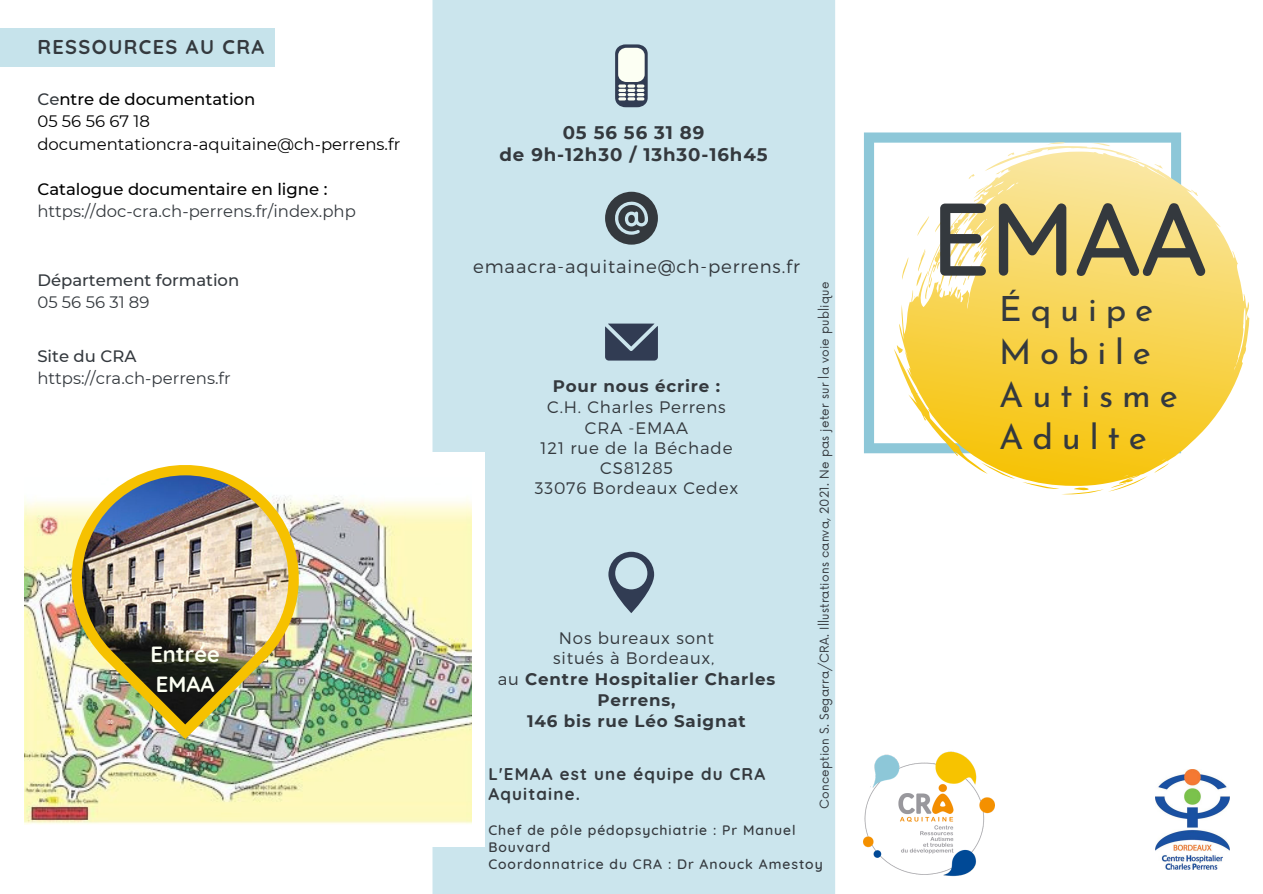
<style>
.page{position:relative;width:1263px;height:894px;background:#fff}
.page>*{position:absolute;margin:0;border:0;box-sizing:border-box;transform-origin:0 0}
.t1{font:500 102.9px "Quicksand";color:#34393e}
.t2{font:34.8px/42.8px "Josefin Sans";letter-spacing:.255em;color:#34393e}
.t3{font:700 21.9px/30.5px "Quicksand";color:#fcfff3}
.t4{font:700 19.95px "Quicksand";letter-spacing:.07em;color:#34393e}
.t5{font:700 18.15px/22.5px "Montserrat";letter-spacing:.05em;color:#34393e;text-align:center}
.t6{font:300 18.15px "Montserrat";letter-spacing:.05em;color:#34393e}
.t7{font:700 16.95px/20.2px "Quicksand";letter-spacing:.07em;color:#34393e}
.t8{font:700 16.65px/20.9px "Montserrat";letter-spacing:.05em;color:#34393e;text-align:center}
.t9{font:300 16.65px/20.2px "Montserrat";letter-spacing:.05em;color:#34393e;text-align:center}
.t10{font:16.5px "Montserrat";color:#34393e}
.t11{font:16.5px/22.5px "Montserrat";color:#000}
.t12{font:500 16.5px "Montserrat";color:#000}
.t13{font:500 16.5px "Montserrat";color:#34393e}
.t14{font:500 13.95px/16.8px "Quicksand";letter-spacing:.07em;color:#34393e}
.t15{font:12px "Now";letter-spacing:.02em;color:#34393e}
.s1{font-weight:500;color:#34393e}
.s2{font-weight:500}
.s3{font-weight:300}
</style>
<div class="page">
<svg style="left:864px;top:132px;width:317px;height:321px"></svg>
<div style="left:432px;top:0;width:403px;height:893px;background:#cbe5ed"></div>
<div style="left:11px;top:452px;width:474px;height:394px;background:#fff"></div>
<img style="left:24px;top:495px;width:448px;height:329px">
<div style="left:615px;top:44px;width:33px;height:63px;background:#313c53;border-radius:10px"></div>
<div style="left:618px;top:48px;width:27px;height:34px;background:#fcfff3;border-radius:8px"></div>
<svg style="left:618px;top:84px;width:26px;height:16px"></svg>
<svg style="left:894px;top:142px;width:356px;height:352px"></svg>
<img style="left:1155px;top:769px;width:74px;height:100px">
<svg style="left:605px;top:192px;width:53px;height:52px;background:#6a777d"></svg>
<svg style="left:605px;top:323px;width:53px;height:37px;background:#48566a"></svg>
<svg style="left:608px;top:551px;width:46px;height:62px;background:#90a4b2"></svg>
<div style="left:0;top:28px;width:274px;height:38px;background:#c6e3eb"></div>
<img style="left:864px;top:751px;width:130px;height:126px">
<img style="left:72px;top:465px;width:227px;height:274px">
<p class="t4" style="left:37px;top:34px;width:228px">RESSOURCES AU CRA</p>
<p class="t11" style="left:37px;top:87px;width:364px"><span class="s1">Ce</span><span class="s2">ntre de documentation<br></span>05 56 56 67 18 documentationcra-aquitaine@ch-perrens.fr</p>
<p class="t12" style="left:37px;top:178px;width:291px">Catalogue documentaire en ligne :</p>
<p class="t10" style="left:37px;top:201px;width:320px">https://doc-cra.ch-perrens.fr/index.php</p>
<h1 class="t1" style="left:932px;top:173px;width:277px">EMAA</h1>
<h2 class="t2" style="left:999px;top:291px;width:180px">Équipe<br>Mobile<br>Autisme<br>Adulte</h2>
<p class="t5" style="left:499px;top:121px;width:270px">05 56 56 31 89<br>de 9h-12h30 / 13h30-16h45</p>
<p class="t6" style="left:473px;top:255px;width:328px">emaacra-aquitaine@ch-perrens.fr</p>
<p class="t13" style="left:37px;top:270px;width:203px">Département formation</p>
<p class="t10" style="left:37px;top:292px;width:114px">05 56 56 31 89</p>
<p class="t15" style="left:818px;top:808px;width:529px;rotate:-90deg">Conception S. Segarra/CRA. Illustrations canva, 2021. Ne pas jeter sur la voie publique</p>
<p class="t13" style="left:37px;top:345px;width:100px">Site du CRA</p>
<p class="t10" style="left:37px;top:368px;width:195px">https://cra.ch-perrens.fr</p>
<p class="t8" style="left:553px;top:375px;width:169px">Pour nous écrire :</p>
<p class="t9" style="left:535px;top:396px;width:205px">C.H. Charles Perrens<br>CRA -EMAA<br>121 rue de la Béchade<br>CS81285<br>33076 Bordeaux Cedex</p>
<p class="t8" style="left:498px;top:627px;width:279px"><span class="s3">Nos bureaux sont<br>situés à Bordeaux,<br>au</span> Centre Hospitalier Charles<br>Perrens,<br>146 bis rue Léo Saignat</p>
<h3 class="t3" style="left:150px;top:638px;width:71px">Entrée<br>EMAA</h3>
<p class="t7" style="left:488px;top:763px;width:278px">L'EMAA est une équipe du CRA<br>Aquitaine.</p>
<p class="t14" style="left:488px;top:821px;width:336px">Chef de pôle pédopsychiatrie : Pr Manuel<br>Bouvard<br>Coordonnatrice du CRA : Dr Anouck Amestoy</p>
</div>
